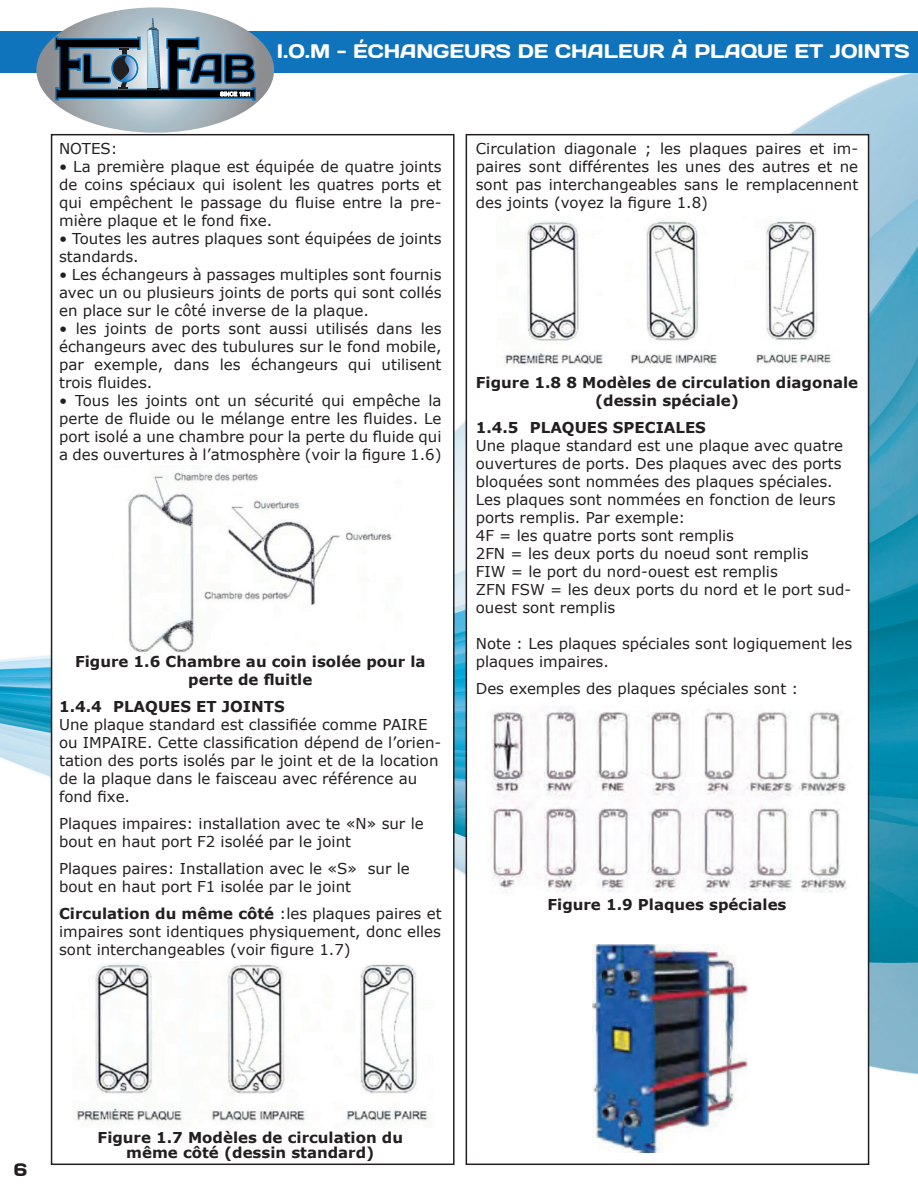
<style>
.page{position:relative;width:918px;height:1188px;background:#fff}
.page>*{position:absolute;margin:0;border:0;box-sizing:border-box;transform-origin:0 0}
.t1{font:19.5px "Days";color:#fff}
.t2{font:18px "Days";color:#231f20}
.t3{font:15px/18px "Verdana";color:#231f20;text-align:justify}
.t4{font:700 15px/18px "Verdana";color:#231f20;text-align:center}
.s1{font-weight:700}
</style>
<div class="page">
<img style="left:0;top:72px;width:918px;height:1093px">
<div style="left:0;top:31px;width:918px;height:41px;background:#1074bc"></div>
<svg style="left:36px;top:7px;width:238px;height:126px"></svg>
<div style="left:52px;top:135px;width:402px;height:1029px;background:#fff"></div>
<div style="left:51px;top:134px;width:404px;height:1031px;border:2px solid #231f20"></div>
<img style="left:128px;top:471px;width:264px;height:183px">
<div style="left:466px;top:135px;width:403px;height:1029px;background:#fff"></div>
<div style="left:466px;top:134px;width:403px;height:1031px;border:2px solid #231f20"></div>
<img style="left:491px;top:709px;width:356px;height:184px">
<img style="left:503px;top:220px;width:329px;height:147px">
<img style="left:592px;top:944px;width:155px;height:209px">
<img style="left:77px;top:963px;width:353px;height:162px">
<h1 class="t1" style="left:277px;top:39px;width:634px">I.O.M - ÉCHANGEURS DE CHALEUR À PLAQUE ET JOINTS</h1>
<p class="t3" style="left:59px;top:140px;width:60px">NOTES:</p>
<p class="t3" style="left:59px;top:158px;width:384px">• La première plaque est équipée de quatre joints de coins spéciaux qui isolent les quatres ports et qui empêchent le passage du fluise entre la pre&shy;mière plaque et le fond fixe.</p>
<p class="t3" style="left:59px;top:230px;width:384px">• Toutes les autres plaques sont équipées de joints standards.</p>
<p class="t3" style="left:59px;top:266px;width:384px">• Les échangeurs à passages multiples sont fournis avec un ou plusieurs joints de ports qui sont collés en place sur le côté inverse de la plaque.</p>
<p class="t3" style="left:59px;top:320px;width:384px">• les joints de ports sont aussi utilisés dans les échangeurs avec des tubulures sur le fond mobile, par exemple, dans les échangeurs qui utilisent trois fluides.</p>
<p class="t3" style="left:59px;top:392px;width:384px">• Tous les joints ont un sécurité qui empêche la perte de fluide ou le mélange entre les fluides. Le port isolé a une chambre pour la perte du fluide qui a des ouvertures à l’atmosphère (voir la figure 1.6)</p>
<p class="t4" style="left:75px;top:652px;width:352px">Figure 1.6 Chambre au coin isolée pour la perte de fluitle</p>
<p class="t4" style="left:59px;top:697px;width:227px">1.4.4 PLAQU ES ET JOINTS</p>
<p class="t3" style="left:59px;top:716px;width:384px;text-align:left">Une plaque standard est classifiée comme PAIRE ou IMPAIRE. Cette classification dépend de l’orien&shy;tation des ports isolés par le joint et de la location de la plaque dans le faisceau avec référence au fond fixe.</p>
<p class="t3" style="left:59px;top:815px;width:366px">Plaques impaires: installation avec te «N» sur le bout en haut port F2 isoléé par le joint</p>
<p class="t3" style="left:59px;top:860px;width:352px">Plaques paires: Installation avec le «S» sur le bout en haut port F1 isolée par le joint</p>
<p class="t3" style="left:59px;top:905px;width:384px"><span class="s1">Circulation du même côté</span> :les plaques paires et impaires sont identiques physiquement, donc elles sont interchangeables (voir figure 1.7)</p>
<p class="t3" style="left:476px;top:140px;width:384px">Circulation diagonale ; les plaques paires et im&shy;paires sont différentes les unes des autres et ne sont pas interchangeables sans le remplacennent des joints (voyez la figure 1.8)</p>
<p class="t4" style="left:476px;top:373px;width:384px">Figure 1.8 8 Modèles de circulation diagonale (dessin spéciale)</p>
<p class="t4" style="left:476px;top:418px;width:232px">1.4.5 PLAQU ES SPECIALES</p>
<p class="t3" style="left:476px;top:437px;width:377px;text-align:left">Une plaque standard est une plaque avec quatre ouvertures de ports. Des plaques avec des ports bloquées sont nommées des plaques spéciales.<br>Les plaques sont nommées en fonction de leurs ports remplis. Par exemple:<br>4F = les quatre ports sont remplis<br>2FN = les deux ports du noeud sont remplis<br>FIW = le port du nord-ouest est remplis<br>ZFN FSW = les deux ports du nord et le port sud&shy;ouest sont remplis</p>
<p class="t3" style="left:476px;top:635px;width:378px">Note : Les plaques spéciales sont logiquement les plaques impaires.</p>
<p class="t3" style="left:476px;top:680px;width:324px">Des exemples des plaques spéciales sont :</p>
<p class="t4" style="left:547px;top:895px;width:241px">Figure 1.9 Plaques spéciales</p>
<p class="t2" style="left:14px;top:1158px;width:15px">6</p>
<p class="t4" style="left:98px;top:1129px;width:307px;line-height:15px">Figure 1.7 Modèles de circulation du même côté (dessin standard)</p>
</div>
